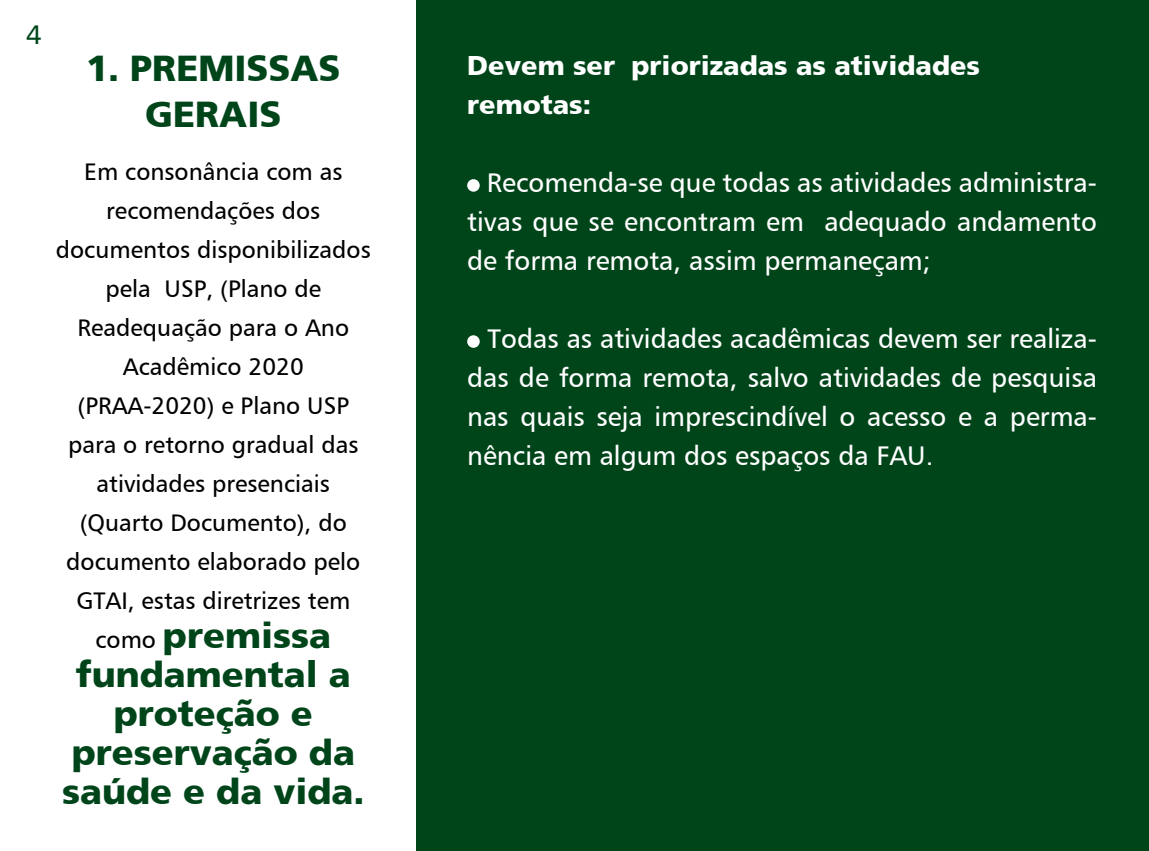
<style>
.page{position:relative;width:1149px;height:851px;background:#fff}
.page>*{position:absolute;margin:0;border:0;box-sizing:border-box;transform-origin:0 0}
.t1{font:900 36px/39px "Frutiger";color:#00451a;text-align:center}
.t2{font:27px/39px "Humanist 777 BT Roman B";color:#fff;text-align:justify}
.t3{font:900 27px/39px "Frutiger";color:#fff}
.t4{font:27px "Humanist 777 BT Roman B";color:#00451a}
.t5{font:24px/39px "Humanist 777 BT Roman B";color:#000;text-align:center}
.s1{font-family:"Humanist 777 BT Roman B";font-weight:400;font-size:24px;color:#000}
</style>
<div class="page">
<div style="left:416px;top:0;width:731px;height:850px;background:#00451a"></div>
<div style="left:467px;top:179px;width:12px;height:13px;background:#fff;border-radius:50%"></div>
<div style="left:467px;top:335px;width:12px;height:13px;background:#fff;border-radius:50%"></div>
<p class="t4" style="left:26px;top:18px;width:17px">4</p>
<h1 class="t1" style="left:86px;top:46px;width:256px;line-height:45px">1. PREMISSAS<br>GERAIS</h1>
<p class="t5" style="left:56px;top:152px;width:316px">Em consonância com as recomendações dos documentos disponibilizados pela USP, (Plano de<br>Readequação para o Ano<br>Acadêmico 2020 (PRAA-2020) e Plano USP para o retorno gradual das atividades presenciais (Quarto Documento), do documento elaborado pelo<br>GTAI, estas diretrizes tem</p>
<h1 class="t1" style="left:62px;top:615px;width:304px"><span class="s1">como</span> premissa fundamental a proteção e preservação da saúde e da vida.</h1>
<p class="t3" style="left:467px;top:45px;width:514px">Devem ser priorizadas as atividades remotas:</p>
<p class="t2" style="left:467px;top:162px;width:631px;text-indent:19px">Recomenda-se que todas as atividades administra&shy;tivas que se encontram em adequado andamento de forma remota, assim permaneçam;</p>
<p class="t2" style="left:467px;top:318px;width:631px;text-indent:20px">Todas as atividades acadêmicas devem ser realiza&shy;das de forma remota, salvo atividades de pesquisa nas quais seja imprescindível o acesso e a perma&shy;nência em algum dos espaços da FAU.</p>
</div>
